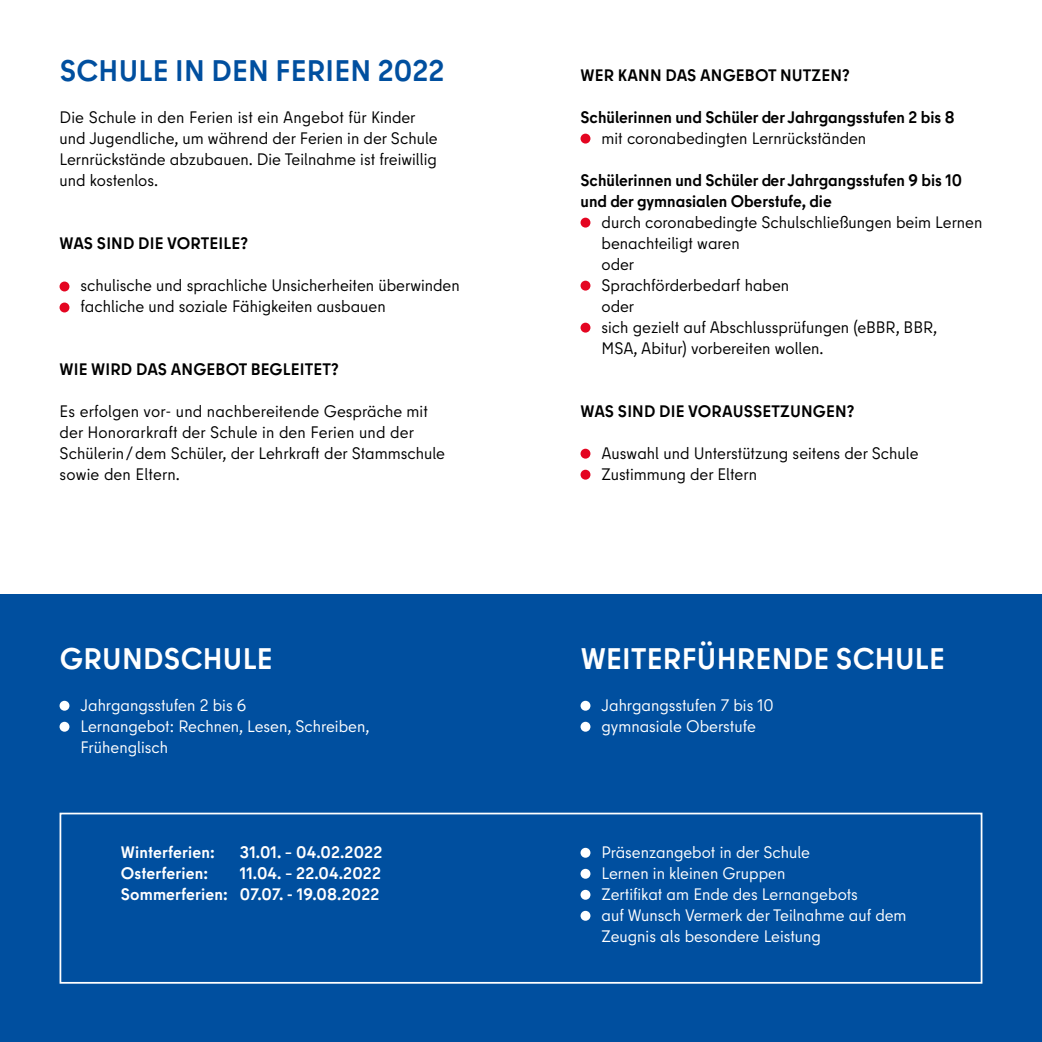
<style>
.page{position:relative;width:1042px;height:1042px;background:#fff}
.page>*{position:absolute;margin:0;border:0;box-sizing:border-box;transform-origin:0 0}
.t1{font:700 29.75px "Berlin Type";letter-spacing:.01em;color:#fff}
.t2{font:700 29.75px "Berlin Type";letter-spacing:.01em;color:#004f9f}
.Copy_9_5_pt{font:16.62px/21px "Berlin Type";color:#000}
.Copy_9_5_pt-2{font:16.62px/21px "Berlin Type";color:#fff}
.Copy_9_5_pt-3{font:700 16.62px/21px "Berlin Type";color:#000}
.Copy_9_5_pt_Bold_Ver{font:700 16.62px "Berlin Type";letter-spacing:.01em;color:#000}
.Copy_9_5_pt-4{font:700 16.62px "Berlin Type";letter-spacing:.01em;color:#fff}
</style>
<div class="page">
<div style="left:0;top:594px;width:1042px;height:448px;background:#004f9f"></div>
<div style="left:60px;top:281px;width:9px;height:10px;background:#e40521;border-radius:50%"></div>
<div style="left:60px;top:302px;width:9px;height:10px;background:#e40521;border-radius:50%"></div>
<div style="left:580px;top:134px;width:10px;height:10px;background:#e40521;border-radius:50%"></div>
<div style="left:580px;top:218px;width:10px;height:10px;background:#e40521;border-radius:50%"></div>
<div style="left:580px;top:281px;width:10px;height:10px;background:#e40521;border-radius:50%"></div>
<div style="left:580px;top:323px;width:10px;height:10px;background:#e40521;border-radius:50%"></div>
<div style="left:580px;top:449px;width:10px;height:10px;background:#e40521;border-radius:50%"></div>
<div style="left:580px;top:470px;width:10px;height:10px;background:#e40521;border-radius:50%"></div>
<div style="left:60px;top:701px;width:9px;height:10px;background:#fff;border-radius:50%"></div>
<div style="left:60px;top:722px;width:9px;height:10px;background:#fff;border-radius:50%"></div>
<div style="left:580px;top:701px;width:10px;height:10px;background:#fff;border-radius:50%"></div>
<div style="left:580px;top:722px;width:10px;height:10px;background:#fff;border-radius:50%"></div>
<div style="left:60px;top:812px;width:922px;height:171px;border:2px solid #fff"></div>
<div style="left:580px;top:848px;width:10px;height:10px;background:#fff;border-radius:50%"></div>
<div style="left:580px;top:869px;width:10px;height:10px;background:#fff;border-radius:50%"></div>
<div style="left:580px;top:890px;width:10px;height:10px;background:#fff;border-radius:50%"></div>
<div style="left:580px;top:911px;width:10px;height:10px;background:#fff;border-radius:50%"></div>
<h4 class="t2" style="left:60px;top:51px;width:386px">SCHULE IN DEN FERIEN 2022</h4>
<p class="Copy_9_5_pt" style="left:60px;top:106px;width:380px">Die Schule in den Ferien ist ein Angebot für Kinder und Jugendliche, um während der Ferien in der Schule Lernrückstände abzubauen. Die Teilnahme ist freiwillig und kostenlos.</p>
<p class="Copy_9_5_pt_Bold_Ver" style="left:60px;top:232px;width:190px">WAS SIND DIE VORTEILE?</p>
<p class="Copy_9_5_pt" style="left:81px;top:274px;width:381px">schulische und sprachliche Unsicherheiten überwinden</p>
<p class="Copy_9_5_pt" style="left:81px;top:295px;width:307px">fachliche und soziale Fähigkeiten ausbauen</p>
<p class="Copy_9_5_pt_Bold_Ver" style="left:60px;top:358px;width:281px">WIE WIRD DAS ANGEBOT BEGLEITET?</p>
<p class="Copy_9_5_pt" style="left:60px;top:400px;width:387px">Es erfolgen vor- und nachbereitende Gespräche mit der Honorarkraft der Schule in den Ferien und der Schülerin/dem Schüler, der Lehrkraft der Stammschule sowie den Eltern.</p>
<h4 class="t1" style="left:60px;top:639px;width:215px">GRUNDSCHULE</h4>
<p class="Copy_9_5_pt-2" style="left:81px;top:694px;width:167px">Jahrgangsstufen 2 bis 6</p>
<p class="Copy_9_5_pt-2" style="left:81px;top:715px;width:290px">Lernangebot: Rechnen, Lesen, Schreiben,<br>Frühenglisch</p>
<p class="Copy_9_5_pt-4" style="left:121px;top:841px;width:96px">Winterferien:</p>
<p class="Copy_9_5_pt-4" style="left:240px;top:841px;width:144px">31.01. – 04.02.2022</p>
<p class="Copy_9_5_pt-4" style="left:121px;top:862px;width:89px">Osterferien:</p>
<p class="Copy_9_5_pt-4" style="left:240px;top:862px;width:143px">11.04. – 22.04.2022</p>
<p class="Copy_9_5_pt-4" style="left:121px;top:883px;width:260px">Sommerferien: 07.07. - 19.08.2022</p>
<p class="Copy_9_5_pt_Bold_Ver" style="left:580px;top:64px;width:271px">WER KANN DAS ANGEBOT NUTZEN?</p>
<p class="Copy_9_5_pt-3" style="left:580px;top:106px;width:376px">Schülerinnen und Schüler der Jahrgangsstufen 2 bis 8</p>
<p class="Copy_9_5_pt" style="left:601px;top:127px;width:266px">mit coronabedingten Lernrückständen</p>
<p class="Copy_9_5_pt-3" style="left:580px;top:169px;width:383px">Schülerinnen und Schüler der Jahrgangsstufen 9 bis 10 und der gymnasialen Oberstufe, die</p>
<p class="Copy_9_5_pt" style="left:601px;top:211px;width:382px">durch coronabedingte Schulschließungen beim Lernen benachteiligt waren<br>oder</p>
<p class="Copy_9_5_pt" style="left:601px;top:274px;width:337px">Sprachförderbedarf haben<br>oder<br>sich gezielt auf Abschlussprüfungen (eBBR, BBR,<br>MSA, Abitur) vorbereiten wollen.</p>
<p class="Copy_9_5_pt_Bold_Ver" style="left:580px;top:400px;width:275px">WAS SIND DIE VORAUSSETZUNGEN?</p>
<p class="Copy_9_5_pt" style="left:601px;top:442px;width:318px">Auswahl und Unterstützung seitens der Schule</p>
<p class="Copy_9_5_pt" style="left:601px;top:463px;width:157px">Zustimmung der Eltern</p>
<h4 class="t1" style="left:581px;top:639px;width:366px">WEITERFÜHRENDE SCHULE</h4>
<p class="Copy_9_5_pt-2" style="left:601px;top:694px;width:174px">Jahrgangsstufen 7 bis 10</p>
<p class="Copy_9_5_pt-2" style="left:601px;top:715px;width:156px">gymnasiale Oberstufe</p>
<p class="Copy_9_5_pt-2" style="left:601px;top:841px;width:210px">Präsenzangebot in der Schule</p>
<p class="Copy_9_5_pt-2" style="left:601px;top:862px;width:185px">Lernen in kleinen Gruppen</p>
<p class="Copy_9_5_pt-2" style="left:601px;top:883px;width:258px">Zertifikat am Ende des Lernangebots</p>
<p class="Copy_9_5_pt-2" style="left:601px;top:904px;width:306px">auf Wunsch Vermerk der Teilnahme auf dem<br>Zeugnis als besondere Leistung</p>
</div>
